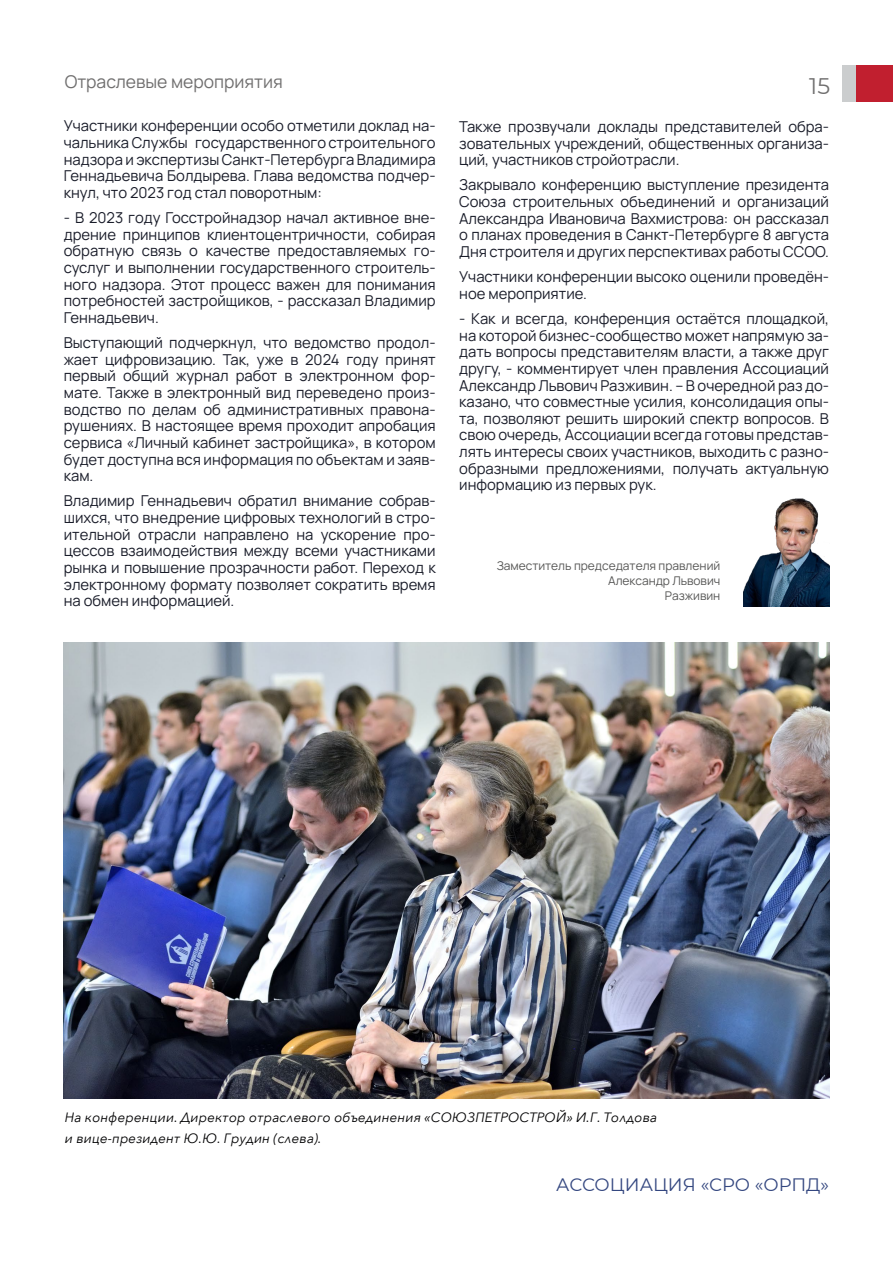
<style>
.page{position:relative;width:893px;height:1263px;background:#fff}
.page>*{position:absolute;margin:0;border:0;box-sizing:border-box;transform-origin:0 0}
.t1{font:22.5px "Montserrat";color:#706f6f}
.t2{font:18px "Montserrat";color:#344780}
.t3{font:17.55px "Manrope";color:#706f6f}
.t4{font:15px/16.6px "Manrope";color:#1a1d2a;text-align:justify}
.t5{font:italic 13.5px/21px "Avenir Next";color:#020203}
.t6{font:12px/15px "Manrope";color:#575756;text-align:right}
</style>
<div class="page">
<svg style="left:842px;top:66px;width:15px;height:36px"></svg>
<div style="left:857px;top:66px;width:36px;height:36px;background:#c11f2f"></div>
<img style="left:64px;top:643px;width:765px;height:456px">
<img style="left:743px;top:498px;width:86px;height:108px">
<p class="t3" style="left:65px;top:69px;width:220px">Отраслевые мероприятия</p>
<p class="t4" style="left:64px;top:117px;width:374px">Участники конференции особо отметили доклад на&shy;чальника Службы государственного строительного надзора и экспертизы Санкт-Петербурга Владимира Геннадьевича Болдырева. Глава ведомства подчер&shy;кнул, что 2023 год стал поворотным:</p>
<p class="t4" style="left:64px;top:209px;width:374px">- В 2023 году Госстройнадзор начал активное вне&shy;дрение принципов клиентоцентричности, собирая обратную связь о качестве предоставляемых го&shy;суслуг и выполнении государственного строитель&shy;ного надзора. Этот процесс важен для понимания потребностей застройщиков, - рассказал Владимир Геннадьевич.</p>
<p class="t4" style="left:64px;top:334px;width:374px">Выступающий подчеркнул, что ведомство продол&shy;жает цифровизацию. Так, уже в 2024 году принят первый общий журнал работ в электронном фор&shy;мате. Также в электронный вид переведено произ&shy;водство по делам об административных правона&shy;рушениях. В настоящее время проходит апробация сервиса «Личный кабинет застройщика», в котором будет доступна вся информация по объектам и заяв&shy;кам.</p>
<p class="t4" style="left:64px;top:492px;width:374px">Владимир Геннадьевич обратил внимание собрав&shy;шихся, что внедрение цифровых технологий в стро&shy;ительной отрасли направлено на ускорение про&shy;цессов взаимодействия между всеми участниками рынка и повышение прозрачности работ. Переход к электронному формату позволяет сократить время на обмен информацией.</p>
<h1 class="t1" style="left:809px;top:71px;width:22px">15</h1>
<p class="t4" style="left:459px;top:117px;width:371px">Также прозвучали доклады представителей обра&shy;зовательных учреждений, общественных организа&shy;ций, участников стройотрасли.</p>
<p class="t4" style="left:459px;top:176px;width:371px">Закрывало конференцию выступление президента Союза строительных объединений и организаций Александра Ивановича Вахмистрова: он рассказал о планах проведения в Санкт-Петербурге 8 августа Дня строителя и других перспективах работы ССОО.</p>
<p class="t4" style="left:459px;top:268px;width:371px">Участники конференции высоко оценили проведён&shy;ное мероприятие.</p>
<p class="t4" style="left:459px;top:309px;width:371px">- Как и всегда, конференция остаётся площадкой, на которой бизнес-сообщество может напрямую за&shy;дать вопросы представителям власти, а также друг другу, - комментирует член правления Ассоциаций Александр Львович Разживин. – В очередной раз до&shy;казано, что совместные усилия, консолидация опы&shy;та, позволяют решить широкий спектр вопросов. В свою очередь, Ассоциации всегда готовы представ&shy;лять интересы своих участников, выходить с разно&shy;образными предложениями, получать актуальную информацию из первых рук.</p>
<p class="t6" style="left:497px;top:558px;width:225px">Заместитель председателя правлений<br>Александр Львович<br>Разживин</p>
<p class="t5" style="left:65px;top:1106px;width:594px">На конференции. Директор отраслевого объединения «СОЮЗПЕТРОСТРОЙ» И.Г. Толдова и вице-президент Ю.Ю. Грудин (слева).</p>
<p class="t2" style="left:556px;top:1172px;width:274px">АССОЦИАЦИЯ «СРО «ОРПД»</p>
</div>
